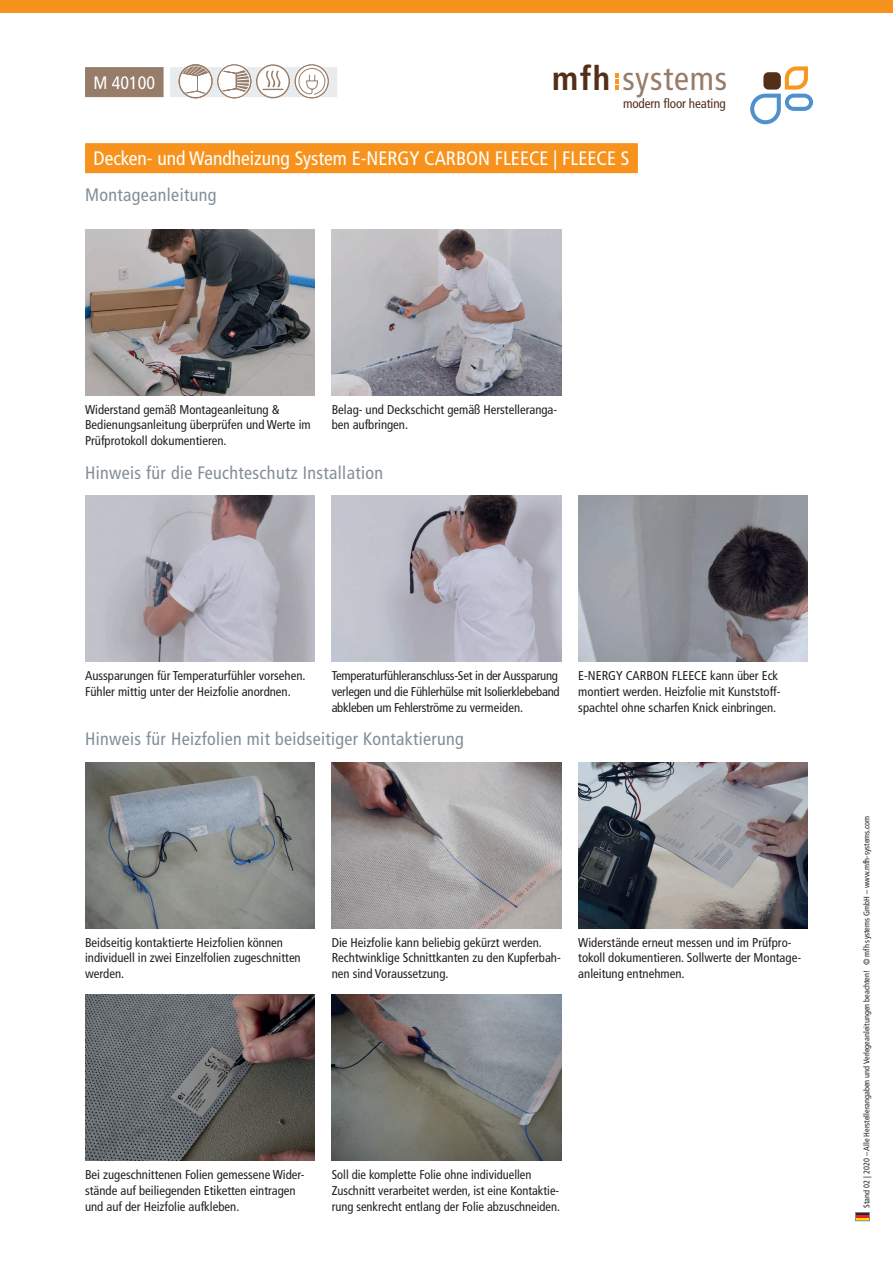
<style>
.page{position:relative;width:893px;height:1263px;background:#fff}
.page>*{position:absolute;margin:0;border:0;box-sizing:border-box;transform-origin:0 0}
.t1{font:condensed 33.6px "Frutiger LT Std";letter-spacing:.025em;color:#977d69}
.t2{font:condensed 19.5px "Frutiger LT Std";color:#fff}
.t3{font:condensed 18px "Frutiger LT Std";letter-spacing:.02em;color:#828f96}
.t4{font:condensed 18px "Frutiger LT Std";color:#fff}
.t5{font:condensed 13.05px "Frutiger LT Std";letter-spacing:-.01em;color:#532f18}
.t6{font:condensed 12.75px/15.8px "Frutiger LT Std";color:#231f20}
.t7{font:condensed 12.75px/15.8px "Frutiger LT Std";letter-spacing:-.02em;color:#231f20}
.t8{font:condensed 8.25px "Frutiger LT Std";color:#231f20}
.s1{font-weight:700;color:#532f18}
</style>
<div class="page">
<div style="left:85px;top:67px;width:79px;height:30px;background:#977d69"></div>
<svg style="left:615px;top:73px;width:3px;height:17px"></svg>
<svg style="left:750px;top:66px;width:63px;height:58px"></svg>
<hr style="left:855px;top:1218px;width:14px;height:3px;background:#ffdc01">
<hr style="left:855px;top:1215px;width:14px;height:3px;background:#ee1d23">
<hr style="left:855px;top:1212px;width:14px;height:3px;background:#231f20">
<div style="left:855px;top:1212px;width:15px;height:9px;border:1px solid #828f96"></div>
<div style="left:170px;top:67px;width:167px;height:30px;background:#e9ecee"></div>
<svg style="left:179px;top:64px;width:150px;height:34px"></svg>
<div style="left:0;top:0;width:893px;height:13px;background:#f7931d"></div>
<div style="left:85px;top:143px;width:553px;height:30px;background:#f7931d"></div>
<img style="left:85px;top:229px;width:230px;height:166px">
<img style="left:332px;top:229px;width:229px;height:166px">
<img style="left:332px;top:995px;width:229px;height:166px">
<img style="left:332px;top:762px;width:229px;height:166px">
<img style="left:578px;top:762px;width:230px;height:166px">
<img style="left:85px;top:762px;width:230px;height:166px">
<img style="left:85px;top:995px;width:230px;height:166px">
<img style="left:578px;top:496px;width:230px;height:166px">
<img style="left:85px;top:496px;width:230px;height:166px">
<img style="left:332px;top:496px;width:229px;height:166px">
<h3 class="t4" style="left:94px;top:72px;width:63px">M 40100</h3>
<h1 class="t1" style="left:552px;top:58px;width:177px"><span class="s1">mfh</span> systems</h1>
<p class="t5" style="left:623px;top:96px;width:104px">modern floor heating</p>
<h2 class="t2" style="left:94px;top:147px;width:537px">Decken- und Wandheizung System E-NERGY CARBON FLEECE | FLEECE S</h2>
<h3 class="t3" style="left:85px;top:184px;width:133px">Montageanleitung</h3>
<p class="t6" style="left:85px;top:401px;width:227px">Widerstand gemäß Montageanleitung &amp;<br>Bedienungsanleitung überprüfen und Werte im<br>Prüfprotokoll dokumentieren.</p>
<p class="t6" style="left:332px;top:401px;width:227px">Belag- und Deckschicht gemäß Herstelleranga&shy;ben aufbringen.</p>
<h3 class="t3" style="left:85px;top:462px;width:300px">Hinweis für die Feuchteschutz Installation</h3>
<p class="t6" style="left:85px;top:668px;width:222px">Aussparungen für Temperaturfühler vorsehen.<br>Fühler mittig unter der Heizfolie anordnen.</p>
<p class="t7" style="left:332px;top:668px;width:230px">Temperaturfühleranschluss-Set in der Aussparung verlegen und die Fühlerhülse mit Isolierklebeband abkleben um Fehlerströme zu vermeiden.</p>
<p class="t6" style="left:578px;top:668px;width:204px">E-NERGY CARBON FLEECE kann über Eck montiert werden. Heizfolie mit Kunststoff&shy;spachtel ohne scharfen Knick einbringen.</p>
<h3 class="t3" style="left:85px;top:729px;width:380px">Hinweis für Heizfolien mit beidseitiger Kontaktierung</h3>
<p class="t6" style="left:85px;top:934px;width:217px">Beidseitig kontaktierte Heizfolien können individuell in zwei Einzelfolien zugeschnitten werden.</p>
<p class="t6" style="left:332px;top:934px;width:231px">Die Heizfolie kann beliebig gekürzt werden.<br>Rechtwinklige Schnittkanten zu den Kupferbah&shy;nen sind Voraussetzung.</p>
<p class="t6" style="left:578px;top:934px;width:224px">Widerstände erneut messen und im Prüfpro&shy;tokoll dokumentieren. Sollwerte der Montage&shy;anleitung entnehmen.</p>
<p class="t6" style="left:85px;top:1167px;width:221px">Bei zugeschnittenen Folien gemessene Wider&shy;stände auf beiliegenden Etiketten eintragen und auf der Heizfolie aufkleben.</p>
<p class="t6" style="left:332px;top:1167px;width:230px">Soll die komplette Folie ohne individuellen<br>Zuschnitt verarbeitet werden, ist eine Kontaktie&shy;rung senkrecht entlang der Folie abzuschneiden.</p>
<p class="t8" style="left:862px;top:1208px;width:393px;rotate:-90deg">Stand 02 | 2020 – Alle Herstellerangaben und Verlegeanleitungen beachten! © mfh systems GmbH – www.mfh-systems.com</p>
</div>
